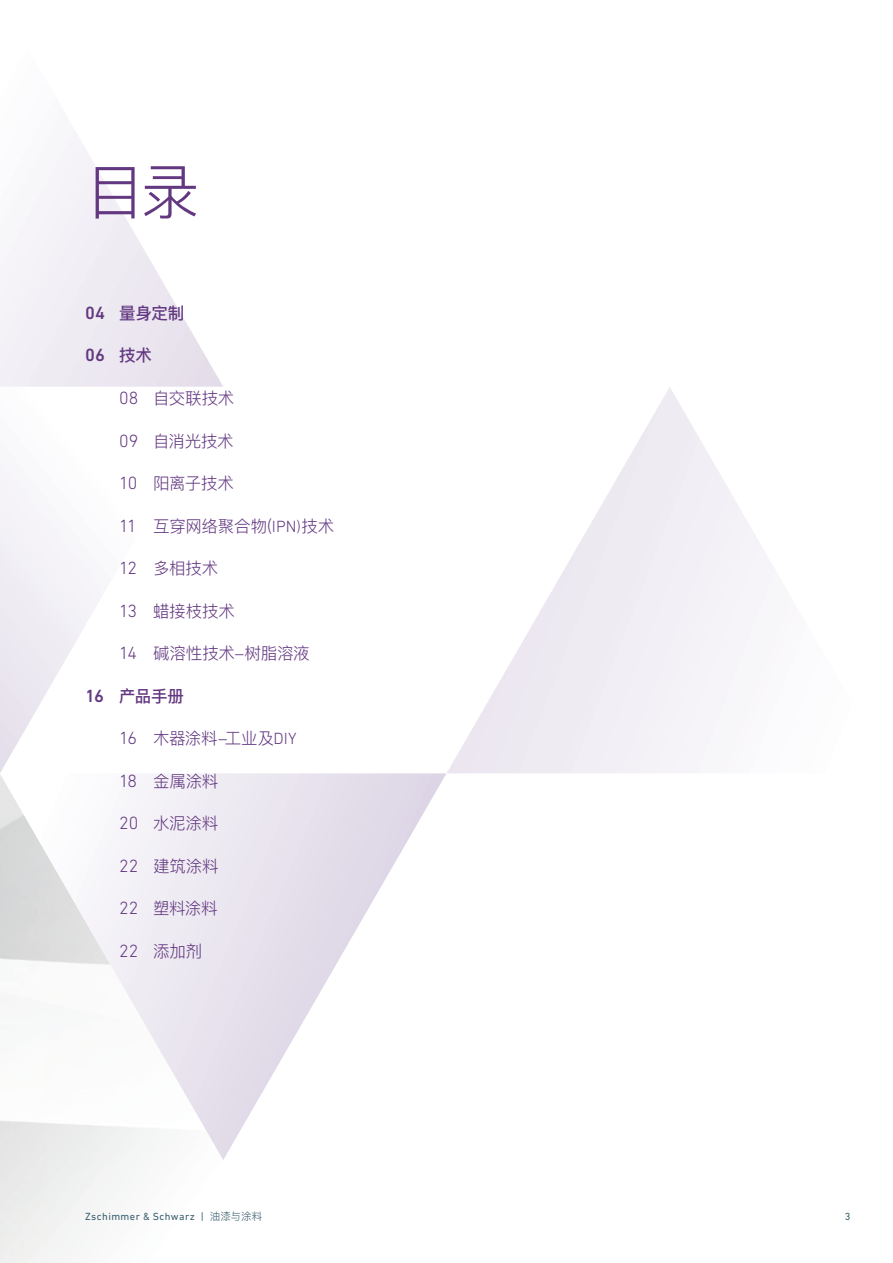
<style>
.page{position:relative;width:893px;height:1263px;background:#fff}
.page>*{position:absolute;margin:0;border:0;box-sizing:border-box;transform-origin:0 0}
.t1{font:300 60px "Ping Fang SC";color:#633881}
.t2{font:500 18px "DIN Next LT Pro";color:#633881}
.t3{font:300 16.5px "Ping Fang SC";letter-spacing:-.015em;color:#633881}
.t4{font:500 16.5px "Ping Fang SC";letter-spacing:-.01em;color:#633881}
.t5{font:10.5px "DIN Next LT Pro";letter-spacing:.04em;color:#375d6e}
.s1{font-family:"DIN Next LT Pro";font-size:18px}
.s2{font-family:"Ping Fang SC";font-size:16.5px}
.s3{font-family:"DIN Next LT Pro"}
.s4{font-family:"Ping Fang SC";font-weight:300}
</style>
<div class="page">
<svg style="left:0;top:466px;width:103px;height:307px"></svg>
<svg style="left:7px;top:130px;width:216px;height:257px"></svg>
<svg style="left:0;top:256px;width:7px;height:131px"></svg>
<svg style="left:447px;top:387px;width:328px;height:386px"></svg>
<svg style="left:0;top:773px;width:446px;height:387px"></svg>
<img style="left:0;top:773px;width:48px;height:83px">
<h1 class="t1" style="left:85px;top:154px;width:117px">目录</h1>
<p class="t4" style="left:85px;top:303px;width:101px"><span class="s1">04</span> 量身定制</p>
<p class="t2" style="left:85px;top:345px;width:68px">06 <span class="s2">技术</span></p>
<p class="t3" style="left:119px;top:388px;width:117px"><span class="s1">08</span> 自交联技术</p>
<p class="t3" style="left:119px;top:430px;width:116px"><span class="s1">09</span> 自消光技术</p>
<p class="t3" style="left:119px;top:473px;width:116px"><span class="s1">10</span> 阳离子技术</p>
<p class="t3" style="left:119px;top:515px;width:217px"><span class="s1">11</span> 互穿网络聚合物(<span class="s3">IPN)</span>技术</p>
<p class="t3" style="left:119px;top:558px;width:101px"><span class="s1">12</span> 多相技术</p>
<p class="t3" style="left:119px;top:600px;width:117px"><span class="s1">13</span> 蜡接枝技术</p>
<p class="t3" style="left:119px;top:643px;width:192px"><span class="s1">14</span> 碱溶性技术-树脂溶液</p>
<p class="t4" style="left:85px;top:686px;width:101px"><span class="s1">16</span> 产品手册</p>
<p class="t3" style="left:119px;top:728px;width:179px"><span class="s1">16</span> 木器涂料-工业及<span class="s3">DIY</span></p>
<p class="t3" style="left:119px;top:771px;width:101px"><span class="s1">18</span> 金属涂料</p>
<p class="t3" style="left:119px;top:813px;width:101px"><span class="s1">20</span> 水泥涂料</p>
<p class="t3" style="left:119px;top:856px;width:101px"><span class="s1">22</span> 建筑涂料</p>
<p class="t3" style="left:119px;top:898px;width:100px"><span class="s1">22</span> 塑料涂料</p>
<p class="t3" style="left:119px;top:941px;width:85px"><span class="s1">22</span> 添加剂</p>
<p class="t5" style="left:85px;top:1210px;width:179px">Zschimmer &amp; Schwarz | <span class="s4">油漆与涂料</span></p>
<p class="t5" style="left:845px;top:1210px;width:7px">3</p>
</div>
